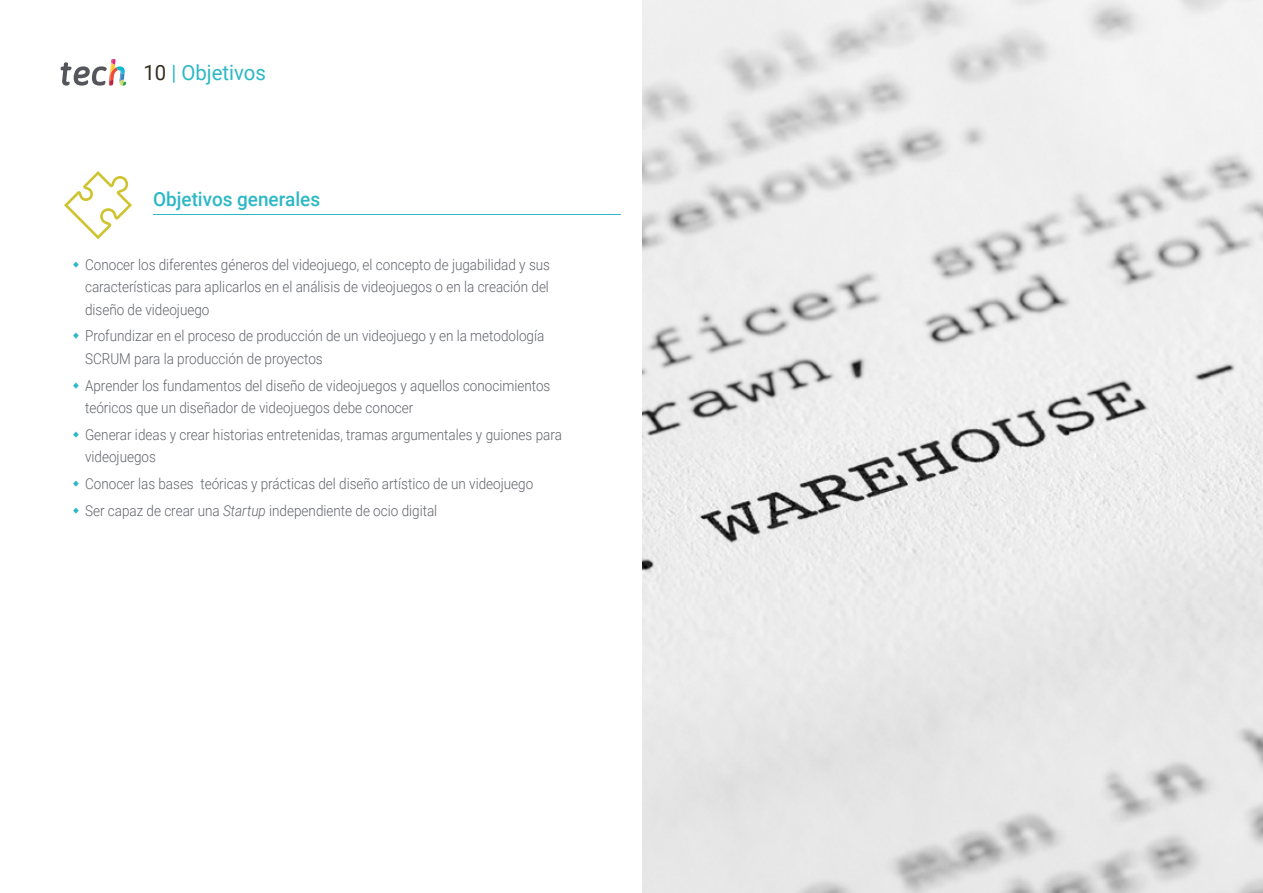
<style>
.page{position:relative;width:1263px;height:893px;background:#fff}
.page>*{position:absolute;margin:0;border:0;box-sizing:border-box;transform-origin:0 0}
.t1{font:21px "Roboto";color:#2db8c5}
.t2{font:500 19.5px "Roboto";color:#2db8c5}
.t3{font:300 15px/22.5px "Roboto";color:#61646a;scale:.9 1}
.s1{color:#312e20}
.s2{font-style:italic}
</style>
<div class="page">
<hr style="left:153px;top:214px;width:468px;height:1px;background:#2db8c5">
<svg style="left:64px;top:171px;width:68px;height:68px"></svg>
<img style="left:642px;top:0;width:621px;height:893px">
<svg style="left:61px;top:59px;width:65px;height:27px"></svg>
<h1 class="t1" style="left:144px;top:57px;width:124px"><span class="s1">10</span> | Objetivos</h1>
<h2 class="t2" style="left:153px;top:186px;width:169px">Objetivos generales</h2>
<p class="t3" style="left:85px;top:252px;width:518px;text-align:justify">Conocer los diferentes géneros del videojuego, el concepto de jugabilidad y sus características para aplicarlos en el análisis de videojuegos o en la creación del diseño de videojuego</p>
<p class="t3" style="left:85px;top:324px;width:512px">Profundizar en el proceso de producción de un videojuego y en la metodología<br>SCRUM para la producción de proyectos</p>
<p class="t3" style="left:85px;top:373px;width:519px">Aprender los fundamentos del diseño de videojuegos y aquellos conocimientos teóricos que un diseñador de videojuegos debe conocer</p>
<p class="t3" style="left:85px;top:423px;width:531px">Generar ideas y crear historias entretenidas, tramas argumentales y guiones para videojuegos</p>
<p class="t3" style="left:85px;top:470px;width:499px;line-height:26.7px">Conocer las bases teóricas y prácticas del diseño artístico de un videojuego<br>Ser capaz de crear una <span class="s2">Startup</span> independiente de ocio digital</p>
</div>
